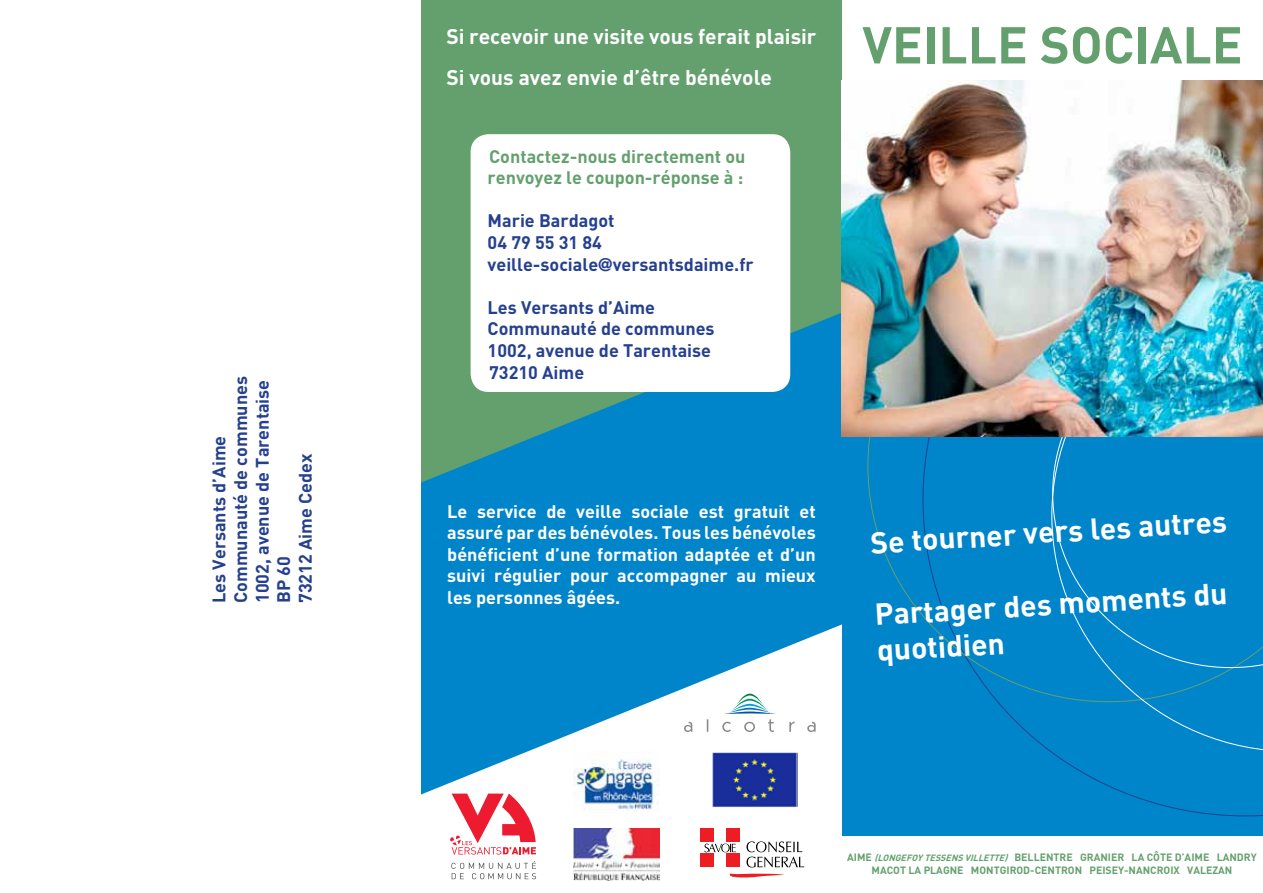
<style>
.page{position:relative;width:1263px;height:893px;background:#fff}
.page>*{position:absolute;margin:0;border:0;box-sizing:border-box;transform-origin:0 0}
.t1{font:700 51px "Din Euro T";color:#64a06e}
.t2{font:700 30px/35.2px "Din Euro T";color:#fff}
.t3{font:700 21px/41.4px "Din Euro T";color:#fff}
.t4{font:700 18px/21.6px "Din Euro T";color:#25408f}
.t5{font:700 18px/21.6px "Din Euro T";color:#fff;text-align:justify}
.t6{font:700 18px/21.6px "Din Euro T";color:#64a06e}
.t7{font:700 10.5px/12.6px "Din Euro T";color:#64a06e;text-align:center}
.s1{font-style:italic;font-size:9px}
</style>
<div class="page">
<div style="left:421px;top:0;width:421px;height:252px;background:#64a06e"></div>
<svg style="left:421px;top:252px;width:421px;height:629px;fill:#0085cb"></svg>
<div style="left:842px;top:437px;width:421px;height:399px;background:#0085cb"></div>
<div style="left:471px;top:134px;width:319px;height:258px;background:#fff;border-radius:18px"></div>
<svg style="left:867px;top:437px;width:184px;height:265px"></svg>
<svg style="left:1051px;top:498px;width:212px;height:254px"></svg>
<svg style="left:1052px;top:437px;width:211px;height:231px"></svg>
<img style="left:842px;top:81px;width:421px;height:356px">
<svg style="left:450px;top:794px;width:86px;height:60px"></svg>
<svg style="left:451px;top:861px;width:85px;height:18px"></svg>
<img style="left:573px;top:751px;width:86px;height:62px">
<svg style="left:684px;top:722px;width:8px;height:10px"></svg>
<svg style="left:807px;top:722px;width:9px;height:10px"></svg>
<svg style="left:789px;top:722px;width:6px;height:10px"></svg>
<svg style="left:722px;top:694px;width:54px;height:38px"></svg>
<svg style="left:707px;top:719px;width:1px;height:13px"></svg>
<img style="left:573px;top:828px;width:86px;height:52px">
<img style="left:711px;top:752px;width:86px;height:56px">
<div style="left:701px;top:854px;width:13px;height:13px;background:#ed1d24"></div>
<div style="left:726px;top:854px;width:13px;height:13px;background:#ed1d24"></div>
<div style="left:726px;top:828px;width:13px;height:14px;background:#ed1d24"></div>
<div style="left:701px;top:828px;width:13px;height:14px;background:#ed1d24"></div>
<svg style="left:704px;top:844px;width:32px;height:8px"></svg>
<svg style="left:746px;top:841px;width:58px;height:26px"></svg>
<svg style="left:729px;top:873px;width:55px;height:4px"></svg>
<p class="t4" style="left:207px;top:603px;width:228px;rotate:-90deg">Les Versants d’Aime<br>Communauté de communes<br>1002, avenue de Tarentaise<br>BP 60<br>73212 Aime Cedex</p>
<p class="t3" style="left:446px;top:15px;width:372px">Si recevoir une visite vous ferait plaisir<br>Si vous avez envie d’être bénévole</p>
<p class="t6" style="left:488px;top:144px;width:259px">Contactez-nous directement ou renvoyez le coupon-réponse à :</p>
<p class="t4" style="left:488px;top:209px;width:268px">Marie Bardagot<br>04 79 55 31 84 veille-sociale@versantsdaime.fr</p>
<p class="t4" style="left:488px;top:296px;width:228px">Les Versants d’Aime<br>Communauté de communes<br>1002, avenue de Tarentaise<br>73210 Aime</p>
<h1 class="t1" style="left:862px;top:12px;width:382px">VEILLE SOCIALE</h1>
<p class="t5" style="left:447px;top:500px;width:370px">Le service de veille sociale est gratuit et assuré par des bénévoles. Tous les bénévoles bénéficient d’une formation adaptée et d’un suivi régulier pour accompagner au mieux</p>
<p class="t5" style="left:447px;top:586px;width:174px">les personnes âgées.</p>
<h2 class="t2" style="left:869px;top:525px;width:358px;rotate:-4deg">Se tourner vers les autres</h2>
<h2 class="t2" style="left:873px;top:597px;width:355px;rotate:-4deg">Partager des moments du quotidien</h2>
<p class="t7" style="left:847px;top:851px;width:411px">AIME <span class="s1">(LONGEFOYTESSENSVILLETTE)</span> BELLENTRE GRANIER LA CÔTE D’AIME LANDRY<br>MACOT LA PLAGNE MONTGIROD-CENTRON PEISEY-NANCROIX VALEZAN</p>
</div>
